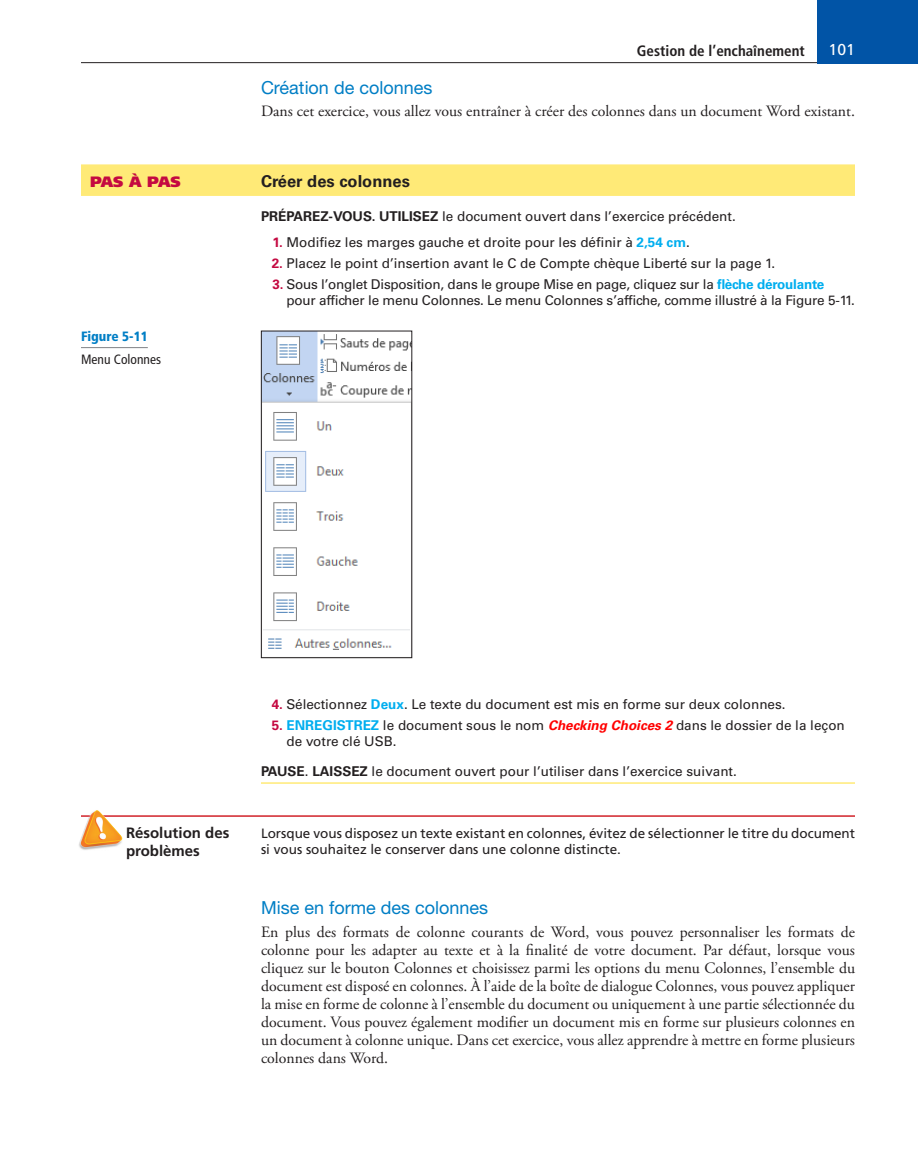
<style>
.page{position:relative;width:918px;height:1175px;background:#fff}
.page>*{position:absolute;margin:0;border:0;box-sizing:border-box;transform-origin:0 0}
.Heading_2{font:18px "Helvetica Neue LT Std";color:#007ec5}
.StepsHead{font:700 16.5px "Univers LT Std";color:#231f20}
.Body_Text{font:15.75px/18px "Adobe Garamond Pro";color:#231f20;text-align:justify}
.t1{font:15.75px "Frutiger LT Std";color:#fff}
.t2{font:700 condensed 15px "Frutiger LT Std";color:#231f20}
.TroubleshootingHead{font:700 15px/18px "Frutiger LT Std";color:#231f20}
.StepsHead-2{font:900 15px "Frutiger LT Std";letter-spacing:-.035em;color:#c40941}
.StepsLast{font:13.5px/16.5px "Univers LT Std";color:#231f20}
.TroubleshootingText{font:13.5px/16.5px "Frutiger LT Std";color:#231f20}
.StepsIntro{font:13.5px "Univers LT Std";color:#231f20}
.FigureCaption{font:condensed 13.5px "Frutiger LT Std";color:#231f20}
.FigureNumber{font:900 condensed 13.5px "Frutiger LT Std";color:#007ec5}
.s1{font-weight:700}
.s2{font-weight:700;color:#c40941}
.s3{font-weight:700;color:#00aeef}
.s4{font-weight:700;font-style:italic;color:#f00}
</style>
<div class="page">
<hr style="left:81px;top:62px;width:774px;height:1px;background:#231f20">
<div style="left:818px;top:0;width:100px;height:63px;background:#0154a6"></div>
<div style="left:81px;top:164px;width:774px;height:32px;background:#ffea77"></div>
<hr style="left:261px;top:782px;width:594px;height:1px;background:#ffea77">
<hr style="left:81px;top:815px;width:774px;height:1px;background:#d1232a">
<img style="left:263px;top:333px;width:147px;height:317px">
<div style="left:261px;top:331px;width:151px;height:327px;border:1px solid #231f20"></div>
<img style="left:79px;top:810px;width:48px;height:40px">
<hr style="left:81px;top:347px;width:67px;height:1px;background:#808285">
<p class="t2" style="left:637px;top:41px;width:169px">Gestion de l’enchaînement</p>
<p class="t1" style="left:829px;top:41px;width:28px">101</p>
<p class="Heading_2" style="left:261px;top:77px;width:173px">Création de colonnes</p>
<p class="Body_Text" style="left:261px;top:103px;width:596px">Dans cet exercice, vous allez vous entraîner à créer des colonnes dans un document Word existant.</p>
<p class="StepsHead-2" style="left:90px;top:172px;width:92px">PAS À PAS</p>
<p class="StepsHead" style="left:261px;top:171px;width:150px">Créer des colonnes</p>
<p class="StepsIntro" style="left:261px;top:209px;width:476px"><span class="s1">PRÉPAREZ-VOUS. UTILISEZ</span> le document ouvert dans l’exercice précédent.</p>
<p class="StepsLast" style="left:273px;top:234px;width:419px"><span class="s2">1.</span> Modifiez les marges gauche et droite pour les définir à <span class="s3">2,54 cm</span>.</p>
<p class="StepsLast" style="left:272px;top:255px;width:505px"><span class="s2">2.</span> Placez le point d’insertion avant le C de Compte chèque Liberté sur la page 1.</p>
<p class="StepsLast" style="left:286px;top:276px;width:570px;text-indent:-14px"><span class="s2">3.</span> Sous l’onglet Disposition, dans le groupe Mise en page, cliquez sur la <span class="s3">flèche déroulante </span>pour afficher le menu Colonnes. Le menu Colonnes s’affiche, comme illustré à la Figure 5-11.</p>
<p class="FigureNumber" style="left:81px;top:328px;width:68px">Figure 5-11</p>
<p class="FigureCaption" style="left:81px;top:351px;width:82px">Menu Colonnes</p>
<p class="StepsLast" style="left:272px;top:696px;width:515px"><span class="s2">4.</span> Sélectionnez <span class="s3">Deux</span>. Le texte du document est mis en forme sur deux colonnes.</p>
<p class="StepsLast" style="left:286px;top:717px;width:560px;text-indent:-15px"><span class="s2">5.</span> <span class="s3">ENREGISTREZ</span> le document sous le nom <span class="s4">Checking Choices 2</span> dans le dossier de la leçon de votre clé USB.</p>
<p class="StepsLast" style="left:261px;top:763px;width:477px"><span class="s1">PAUSE</span>. <span class="s1">LAISSEZ</span> le document ouvert pour l’utiliser dans l’exercice suivant.</p>
<p class="TroubleshootingHead" style="left:126px;top:823px;width:105px">Résolution des problèmes</p>
<p class="TroubleshootingText" style="left:261px;top:825px;width:596px">Lorsque vous disposez un texte existant en colonnes, évitez de sélectionner le titre du document si vous souhaitez le conserver dans une colonne distincte.</p>
<p class="Heading_2" style="left:261px;top:897px;width:229px">Mise en forme des colonnes</p>
<p class="Body_Text" style="left:261px;top:923px;width:596px">En plus des formats de colonne courants de Word, vous pouvez personnaliser les formats de colonne pour les adapter au texte et à la finalité de votre document. Par défaut, lorsque vous cliquez sur le bouton Colonnes et choisissez parmi les options du menu Colonnes, l’ensemble du document est disposé en colonnes. À l’aide de la boîte de dialogue Colonnes, vous pouvez appliquer la mise en forme de colonne à l’ensemble du document ou uniquement à une partie sélectionnée du document. Vous pouvez également modifier un document mis en forme sur plusieurs colonnes en un document à colonne unique. Dans cet exercice, vous allez apprendre à mettre en forme plusieurs colonnes dans Word.</p>
</div>
